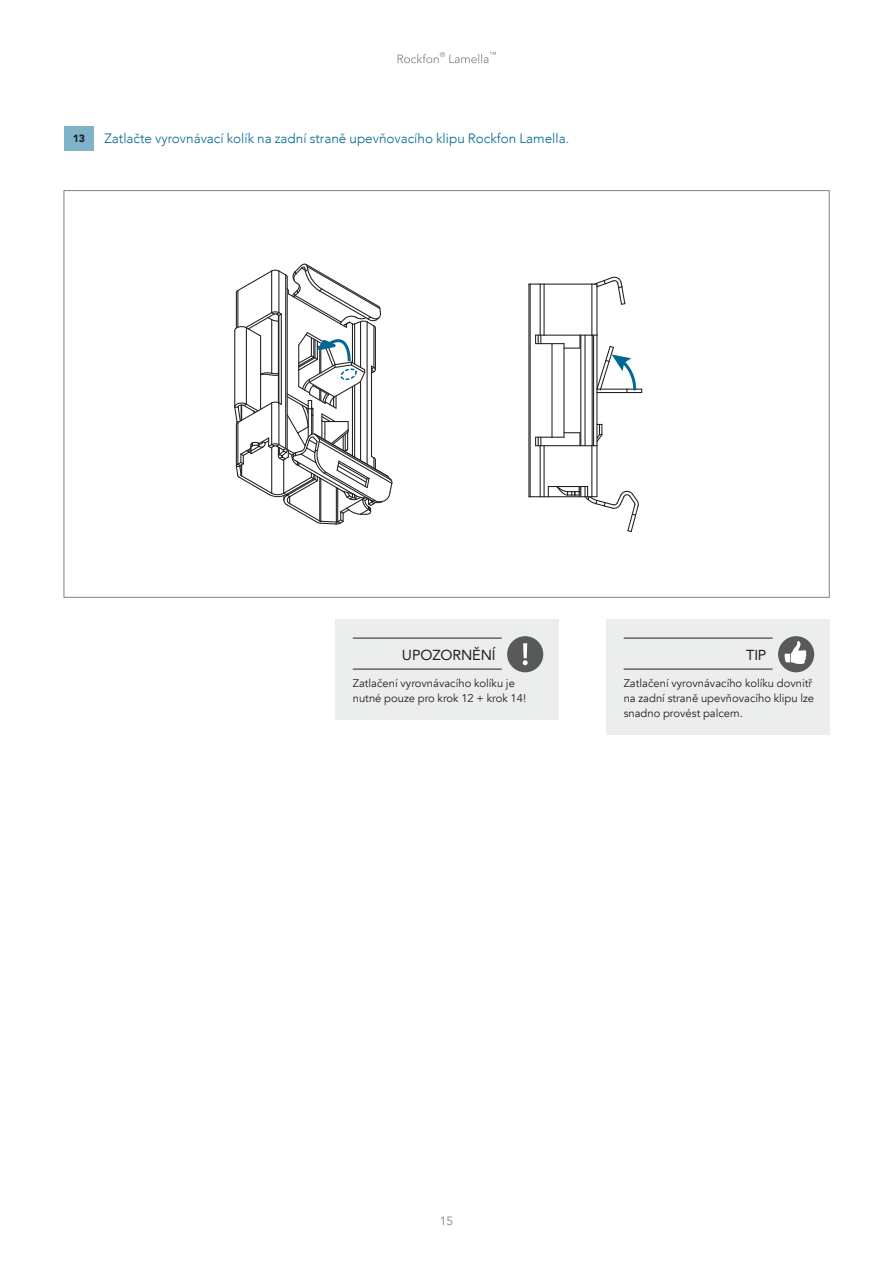
<style>
.page{position:relative;width:893px;height:1263px;background:#fff}
.page>*{position:absolute;margin:0;border:0;box-sizing:border-box;transform-origin:0 0}
.t1{font:14.4px "Avenir";letter-spacing:-.01em;color:#231f20}
.t2{font:300 13.5px "Avenir";color:#006893}
.t3{font:12px "Avenir";color:#808285}
.t4{font:11.25px/15px "Avenir";color:#231f20}
.t5{font:900 10.5px "Avenir";color:#231f20}
</style>
<div class="page">
<svg style="left:398px;top:52px;width:98px;height:11px"></svg>
<hr style="left:563px;top:344px;width:2px;height:93px;background:#231f20">
<hr style="left:551px;top:344px;width:1px;height:93px;background:#231f20">
<hr style="left:530px;top:284px;width:1px;height:213px;background:#231f20">
<hr style="left:540px;top:284px;width:1px;height:51px;background:#231f20">
<hr style="left:540px;top:446px;width:1px;height:51px;background:#231f20">
<hr style="left:544px;top:446px;width:1px;height:51px;background:#231f20">
<hr style="left:544px;top:445px;width:48px;height:1px;background:#231f20">
<hr style="left:591px;top:446px;width:1px;height:51px;background:#231f20">
<hr style="left:596px;top:284px;width:1px;height:51px;background:#231f20">
<hr style="left:591px;top:284px;width:1px;height:51px;background:#231f20">
<hr style="left:596px;top:446px;width:1px;height:51px;background:#231f20">
<hr style="left:544px;top:335px;width:48px;height:1px;background:#231f20">
<hr style="left:544px;top:284px;width:1px;height:51px;background:#231f20">
<hr style="left:544px;top:284px;width:48px;height:1px;background:#231f20">
<hr style="left:593px;top:335px;width:1px;height:111px;background:#231f20">
<hr style="left:596px;top:335px;width:1px;height:111px;background:#231f20">
<hr style="left:528px;top:284px;width:1px;height:213px;background:#231f20">
<svg style="left:529px;top:284px;width:15px;height:1px"></svg>
<hr style="left:592px;top:335px;width:1px;height:111px;background:#231f20">
<hr style="left:584px;top:335px;width:2px;height:111px;background:#231f20">
<hr style="left:580px;top:335px;width:1px;height:111px;background:#231f20">
<svg style="left:592px;top:276px;width:34px;height:29px"></svg>
<svg style="left:592px;top:424px;width:11px;height:22px"></svg>
<svg style="left:529px;top:485px;width:110px;height:47px"></svg>
<hr style="left:548px;top:496px;width:32px;height:1px;background:#231f20">
<svg style="left:535px;top:432px;width:45px;height:14px"></svg>
<svg style="left:535px;top:335px;width:45px;height:14px"></svg>
<svg style="left:596px;top:345px;width:46px;height:48px"></svg>
<svg style="left:234px;top:263px;width:159px;height:262px"></svg>
<div style="left:607px;top:619px;width:223px;height:115px;background:#eceded"></div>
<hr style="left:624px;top:638px;width:148px;height:1px;background:#231f20">
<hr style="left:624px;top:669px;width:148px;height:1px;background:#231f20">
<div style="left:778px;top:636px;width:36px;height:36px;background:#58595b;border-radius:50%"></div>
<svg style="left:785px;top:641px;width:21px;height:23px"></svg>
<div style="left:64px;top:126px;width:30px;height:25px;background:#80b3c9"></div>
<div style="left:336px;top:619px;width:223px;height:100px;background:#eceded"></div>
<hr style="left:353px;top:638px;width:149px;height:1px;background:#231f20">
<hr style="left:353px;top:669px;width:149px;height:1px;background:#231f20">
<div style="left:507px;top:636px;width:36px;height:36px;background:#58595b;border-radius:50%"></div>
<svg style="left:523px;top:643px;width:5px;height:22px"></svg>
<p class="t5" style="left:73px;top:130px;width:14px">13</p>
<p class="t2" style="left:104px;top:130px;width:466px">Zatlačte vyrovnávací kolík na zadní straně upevňovacího klipu Rockfon Lamella.</p>
<p class="t1" style="left:402px;top:643px;width:95px">UPOZORNĚNÍ</p>
<p class="t4" style="left:353px;top:676px;width:175px">Zatlačení vyrovnávacího kolíku je nutné pouze pro krok 12 + krok 14!</p>
<p class="t1" style="left:746px;top:643px;width:22px">TIP</p>
<p class="t4" style="left:624px;top:676px;width:192px">Zatlačení vyrovnávacího kolíku dovnitř na zadní straně upevňovacího klipu lze snadno provést palcem.</p>
<p class="t3" style="left:440px;top:1213px;width:15px">15</p>
</div>
